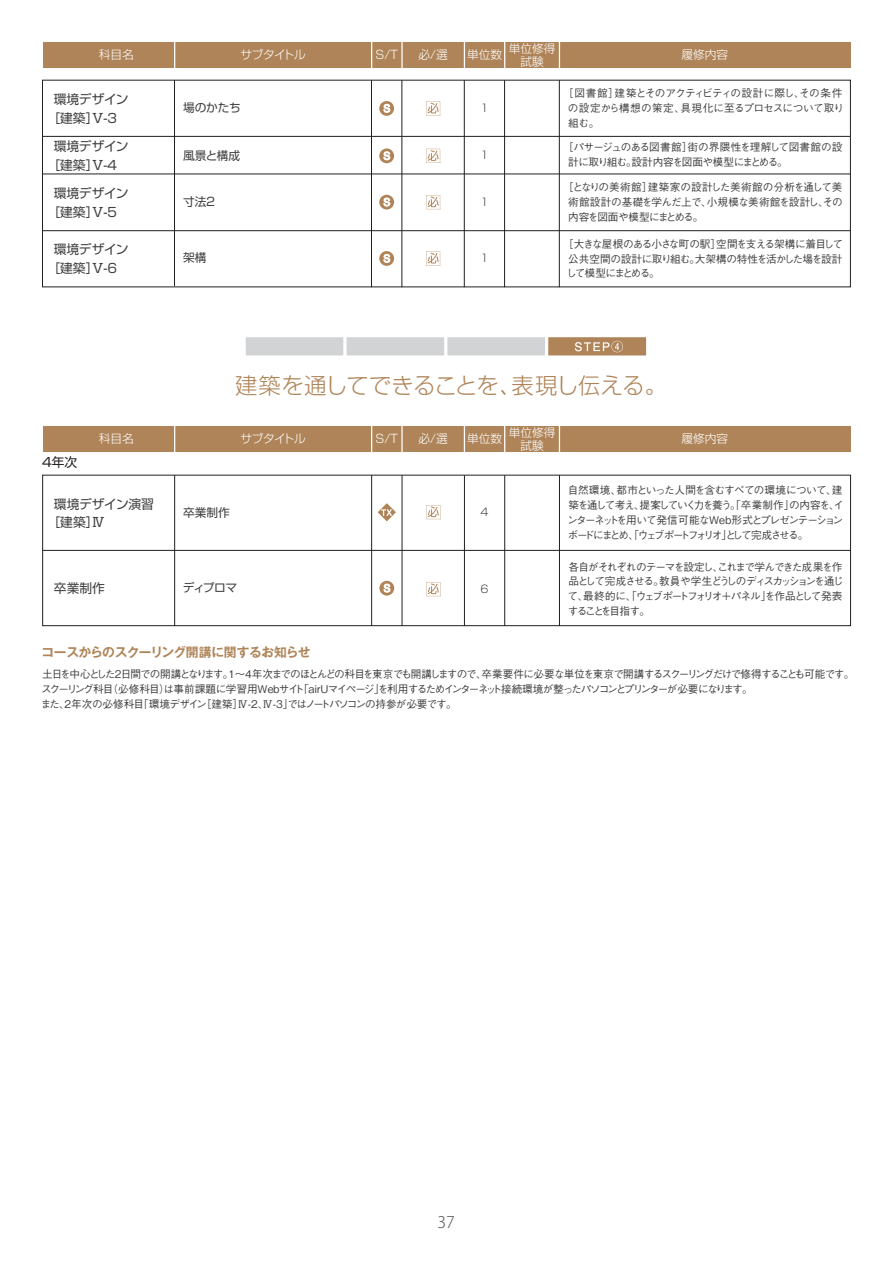
<style>
.page{position:relative;width:893px;height:1263px;background:#fff}
.page>*{position:absolute;margin:0;border:0;box-sizing:border-box;transform-origin:0 0}
.t1{font:22.35px "Shin Go Pro Light 90 pv RKSJ H";letter-spacing:-.02em;color:#af8458}
.t2{font:15.9px "Koz Go Pro Light 90 pv RKSJ H";color:#58595b}
.t3{font:12.75px/18.9px "Shin Go Pro Regular 90 pv RKSJ H";color:#404041}
.t4{font:12.75px "Gothic MB101 Pro De Bold 90 pv RKSJ H";letter-spacing:-.03em;color:#af8458}
.t5{font:12.75px "Shin Go Pro Regular 90 pv RKSJ H";color:#231f20}
.t6{font:11.7px/12.8px "Shin Go Pro Light 90 pv RKSJ H";color:#fff;text-align:center}
.t7{font:11.7px "Shin Go Pro Regular 90 pv RKSJ H";letter-spacing:-.015em;color:#404041}
.t8{font:10.65px/14.9px "Gothic BBB Pro Medium 90 pv RKSJ H";letter-spacing:-.11em;color:#404041}
.t9{font:10.65px/14.9px "Gothic BBB Pro Medium 90 pv RKSJ H";letter-spacing:-.09em;color:#404041;text-align:justify}
.t10{font:10.65px/14.9px "Gothic BBB Pro Medium 90 pv RKSJ H";letter-spacing:-.115em;color:#404041}
.t11{font:10.65px/14.9px "Gothic BBB Pro Medium 90 pv RKSJ H";letter-spacing:-.03em;color:#404041}
.t12{font:10.65px/14.9px "Gothic BBB Pro Medium 90 pv RKSJ H";letter-spacing:-.05em;color:#404041}
.t13{font:10.65px "Shin Go Pro Light 90 pv RKSJ H";color:#404041}
</style>
<div class="page">
<svg style="left:378px;top:503px;width:18px;height:18px"></svg>
<svg style="left:426px;top:101px;width:14px;height:14px"></svg>
<hr style="left:174px;top:80px;width:1px;height:206px;background:#231f20">
<hr style="left:371px;top:80px;width:1px;height:207px;background:#231f20">
<hr style="left:402px;top:80px;width:1px;height:207px;background:#231f20">
<hr style="left:464px;top:80px;width:1px;height:207px;background:#231f20">
<hr style="left:504px;top:80px;width:1px;height:207px;background:#231f20">
<hr style="left:559px;top:80px;width:1px;height:207px;background:#231f20">
<hr style="left:42px;top:136px;width:808px;height:1px;background:#231f20">
<hr style="left:42px;top:174px;width:808px;height:1px;background:#231f20">
<hr style="left:42px;top:230px;width:808px;height:1px;background:#231f20">
<svg style="left:379px;top:101px;width:15px;height:15px"></svg>
<svg style="left:384px;top:104px;width:6px;height:9px"></svg>
<svg style="left:426px;top:149px;width:14px;height:14px"></svg>
<svg style="left:379px;top:148px;width:15px;height:15px"></svg>
<svg style="left:384px;top:152px;width:6px;height:8px"></svg>
<svg style="left:426px;top:195px;width:14px;height:14px"></svg>
<svg style="left:379px;top:195px;width:15px;height:15px"></svg>
<svg style="left:384px;top:198px;width:6px;height:8px"></svg>
<svg style="left:426px;top:251px;width:14px;height:15px"></svg>
<svg style="left:379px;top:251px;width:15px;height:15px"></svg>
<svg style="left:384px;top:254px;width:6px;height:9px"></svg>
<div style="left:244px;top:336px;width:101px;height:21px;background:#d1d3d4"></div>
<div style="left:243px;top:334px;width:104px;height:24px;border:3px solid #fff"></div>
<div style="left:345px;top:336px;width:101px;height:21px;background:#d1d3d4"></div>
<div style="left:344px;top:334px;width:103px;height:24px;border:3px solid #fff"></div>
<div style="left:446px;top:336px;width:101px;height:21px;background:#d1d3d4"></div>
<div style="left:444px;top:334px;width:104px;height:24px;border:3px solid #fff"></div>
<div style="left:547px;top:336px;width:101px;height:21px;background:#af8458"></div>
<div style="left:545px;top:334px;width:104px;height:24px;border:3px solid #fff"></div>
<svg style="left:575px;top:341px;width:48px;height:11px"></svg>
<svg style="left:379px;top:581px;width:15px;height:15px"></svg>
<svg style="left:384px;top:584px;width:6px;height:8px"></svg>
<svg style="left:426px;top:505px;width:14px;height:14px"></svg>
<div style="left:43px;top:426px;width:807px;height:26px;background:#af8458"></div>
<hr style="left:504px;top:422px;width:1px;height:33px;background:#fff">
<hr style="left:464px;top:422px;width:1px;height:33px;background:#fff">
<hr style="left:401px;top:422px;width:2px;height:33px;background:#fff">
<hr style="left:371px;top:422px;width:1px;height:33px;background:#fff">
<hr style="left:174px;top:422px;width:1px;height:33px;background:#fff">
<hr style="left:559px;top:422px;width:1px;height:33px;background:#fff">
<div style="left:43px;top:42px;width:807px;height:26px;background:#af8458"></div>
<hr style="left:504px;top:39px;width:1px;height:32px;background:#fff">
<hr style="left:464px;top:39px;width:1px;height:32px;background:#fff">
<hr style="left:401px;top:39px;width:2px;height:32px;background:#fff">
<hr style="left:371px;top:39px;width:1px;height:32px;background:#fff">
<hr style="left:174px;top:39px;width:1px;height:32px;background:#fff">
<hr style="left:559px;top:39px;width:1px;height:32px;background:#fff">
<div style="left:42px;top:475px;width:809px;height:151px;border:1px solid #231f20"></div>
<hr style="left:174px;top:475px;width:1px;height:151px;background:#231f20">
<hr style="left:371px;top:475px;width:1px;height:151px;background:#231f20">
<hr style="left:402px;top:475px;width:1px;height:151px;background:#231f20">
<hr style="left:464px;top:475px;width:1px;height:151px;background:#231f20">
<hr style="left:504px;top:475px;width:1px;height:151px;background:#231f20">
<hr style="left:559px;top:475px;width:1px;height:151px;background:#231f20">
<hr style="left:43px;top:550px;width:807px;height:1px;background:#231f20">
<svg style="left:426px;top:582px;width:14px;height:14px"></svg>
<p class="t6" style="left:509px;top:44px;width:48px">単位修得試験</p>
<p class="t6" style="left:99px;top:50px;width:36px">科目名</p>
<p class="t6" style="left:241px;top:50px;width:67px">サブタイトル</p>
<p class="t6" style="left:375px;top:50px;width:24px">S/T</p>
<p class="t6" style="left:419px;top:50px;width:31px">必/選</p>
<p class="t6" style="left:467px;top:50px;width:37px">単位数</p>
<p class="t6" style="left:681px;top:50px;width:48px">履修内容</p>
<p class="t3" style="left:47px;top:92px;width:83px;text-indent:6px">環境デザイン［建築］Ⅴ-３</p>
<p class="t7" style="left:183px;top:104px;width:59px">場のかたち</p>
<p class="t13" style="left:480px;top:104px;width:10px">1</p>
<p class="t3" style="left:47px;top:139px;width:83px;text-indent:6px">環境デザイン［建築］Ⅴ-４</p>
<p class="t7" style="left:183px;top:151px;width:59px">風景と構成</p>
<p class="t13" style="left:480px;top:151px;width:10px">1</p>
<p class="t3" style="left:47px;top:185px;width:83px;text-indent:6px">環境デザイン［建築］Ⅴ-５</p>
<p class="t7" style="left:183px;top:197px;width:35px">寸法２</p>
<p class="t13" style="left:480px;top:198px;width:10px">1</p>
<p class="t3" style="left:47px;top:241px;width:83px;text-indent:6px">環境デザイン［建築］Ⅴ-6</p>
<p class="t7" style="left:183px;top:254px;width:25px">架構</p>
<p class="t13" style="left:480px;top:254px;width:10px">1</p>
<p class="t11" style="left:568px;top:87px;width:277px;text-indent:-5px">［図書館］建築とそのアクティビティの設計に際し、その条件の設定から構想の策定、具現化に至るプロセスについて取り組む。</p>
<p class="t12" style="left:568px;top:141px;width:276px;text-indent:-5px">［パサージュのある図書館］街の界隈性を理解して図書館の設計に取り組む。設計内容を図面や模型にまとめる。</p>
<p class="t9" style="left:568px;top:181px;width:276px;text-indent:-5px">［となりの美術館］建築家の設計した美術館の分析を通して美術館設計の基礎を学んだ上で、小規模な美術館を設計し、その内容を図面や模型にまとめる。</p>
<p class="t9" style="left:563px;top:238px;width:282px">［大きな屋根のある小さな町の駅］空間を支える架構に着目して公共空間の設計に取り組む。大架構の特性を活かした場を設計して模型にまとめる。</p>
<h1 class="t1" style="left:235px;top:377px;width:434px">建築を通してできることを、表現し伝える。</h1>
<p class="t5" style="left:42px;top:458px;width:37px">4年次</p>
<p class="t6" style="left:509px;top:428px;width:48px">単位修得試験</p>
<p class="t6" style="left:99px;top:434px;width:36px">科目名</p>
<p class="t6" style="left:241px;top:434px;width:67px">サブタイトル</p>
<p class="t6" style="left:375px;top:434px;width:24px">S/T</p>
<p class="t6" style="left:419px;top:434px;width:31px">必/選</p>
<p class="t6" style="left:467px;top:434px;width:37px">単位数</p>
<p class="t6" style="left:681px;top:434px;width:48px">履修内容</p>
<p class="t3" style="left:48px;top:496px;width:108px;text-indent:6px">環境デザイン演習［建築］Ⅳ</p>
<p class="t3" style="left:54px;top:581px;width:53px">卒業制作</p>
<p class="t7" style="left:183px;top:508px;width:48px">卒業制作</p>
<p class="t7" style="left:183px;top:583px;width:56px">ディプロマ</p>
<p class="t4" style="left:41px;top:647px;width:271px">コースからのスクーリング開講に関するお知らせ</p>
<p class="t13" style="left:481px;top:508px;width:10px">4</p>
<p class="t13" style="left:481px;top:585px;width:10px">6</p>
<p class="t8" style="left:567px;top:484px;width:278px">自然環境、都市といった人間を含むすべての環境について、建築を通して考え、提案していく力を養う。「卒業制作」の内容を、インターネットを用いて発信可能なWeb形式とプレゼンテーションボードにまとめ、「ウェブポートフォリオ」として完成させる。</p>
<p class="t10" style="left:568px;top:560px;width:278px">各自がそれぞれのテーマを設定し、これまで学んできた成果を作品として完成させる。教員や学生どうしのディスカッションを通じて、最終的に、「ウェブポートフォリオ＋パネル」を作品として発表することを目指す。</p>
<p class="t8" style="left:41px;top:668px;width:815px">土日を中心とした２日間での開講となります。１～４年次までのほとんどの科目を東京でも開講しますので、卒業要件に必要な単位を東京で開講するスクーリングだけで修得することも可能です。スクーリング科目（必修科目）は事前課題に学習用Webサイト「airUマイページ」を利用するためインターネット接続環境が整ったパソコンとプリンターが必要になります。<br>また、2年次の必修科目「環境デザイン［建築］Ⅳ-2、Ⅳ-3」ではノートパソコンの持参が必要です。</p>
<h2 class="t2" style="left:438px;top:1216px;width:19px">37</h2>
</div>
